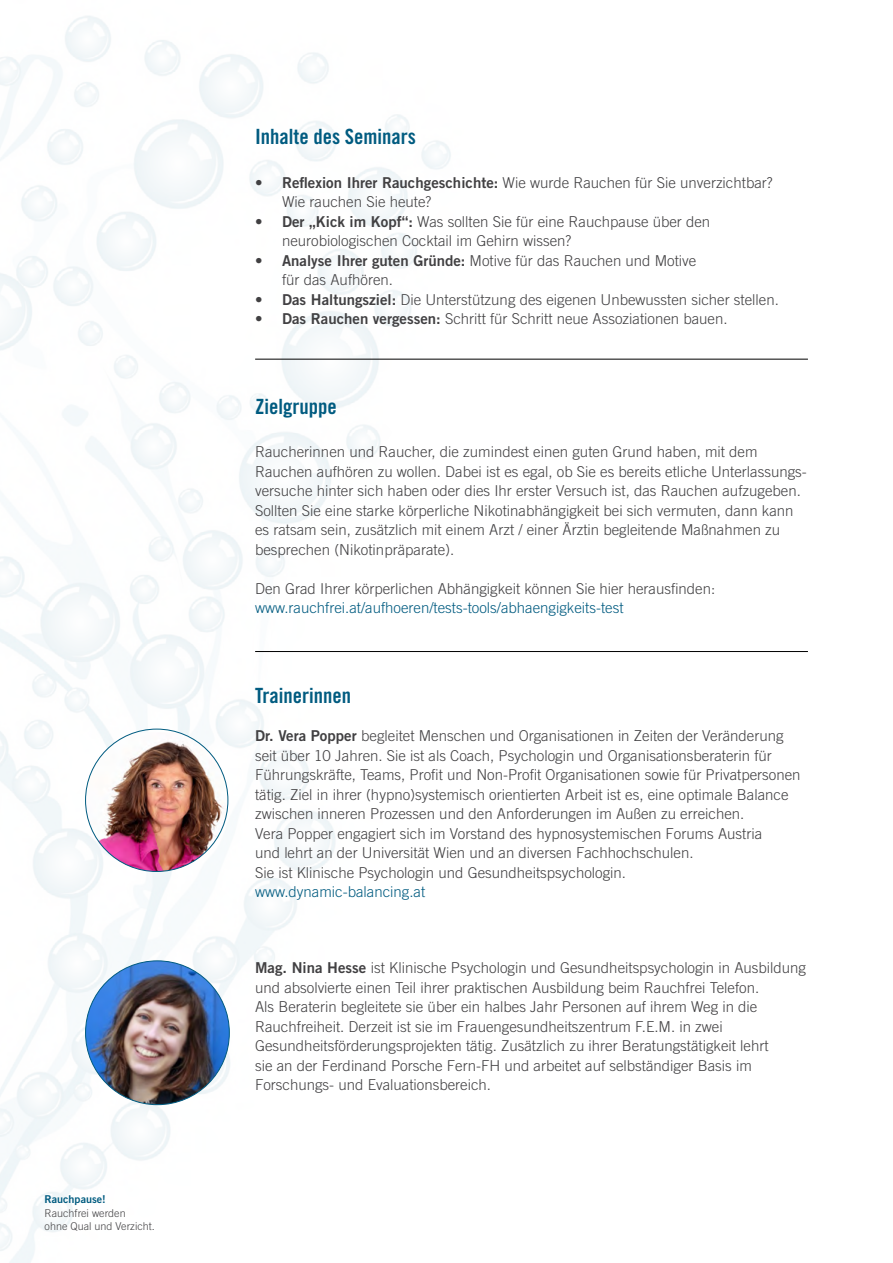
<style>
.page{position:relative;width:893px;height:1263px;background:#fff}
.page>*{position:absolute;margin:0;border:0;box-sizing:border-box;transform-origin:0 0}
.t1{font:21px "Trade Gothic Bold Cond Twenty";color:#005b80}
.t2{font:300 15px/19.5px "Trade Gothic";color:#414042}
.t3{font:300 15px "Trade Gothic";color:#005b80}
.t4{font:300 10.8px/13.5px "Trade Gothic";color:#414042}
.t5{font:10.8px "Trade Gothic Bold Two";color:#005b80}
.s1{font-family:"Trade Gothic Bold Two";font-weight:400}
</style>
<div class="page">
<img style="left:0;top:16px;width:571px;height:1247px">
<img style="left:86px;top:961px;width:143px;height:144px;border-radius:72px">
<img style="left:86px;top:732px;width:142px;height:139px">
<hr style="left:255px;top:651px;width:553px;height:1px;background:#000">
<hr style="left:255px;top:359px;width:553px;height:1px;background:#000">
<p class="t5" style="left:45px;top:1193px;width:63px">Rauchpause!</p>
<p class="t4" style="left:45px;top:1206px;width:112px">Rauchfrei werden<br>ohne Qual und Verzicht.</p>
<h1 class="t1" style="left:255px;top:123px;width:162px">Inhalte des Seminars</h1>
<p class="t2" style="left:282px;top:172px;width:492px;text-indent:-27px"><span class="s1">• Reflexion Ihrer Rauchgeschichte:</span> Wie wurde Rauchen für Sie unverzichtbar?<br>Wie rauchen Sie heute?</p>
<p class="t2" style="left:282px;top:211px;width:430px;text-indent:-27px"><span class="s1">• Der „Kick im Kopf“:</span> Was sollten Sie für eine Rauchpause über den neurobiologischen Cocktail im Gehirn wissen?</p>
<p class="t2" style="left:282px;top:250px;width:416px;text-indent:-27px"><span class="s1">• Analyse Ihrer guten Gründe:</span> Motive für das Rauchen und Motive für das Aufhören.</p>
<p class="t2" style="left:255px;top:289px;width:525px"><span class="s1">• Das Haltungsziel:</span> Die Unterstützung des eigenen Unbewussten sicher stellen.</p>
<p class="t2" style="left:255px;top:309px;width:474px"><span class="s1">• Das Rauchen vergessen:</span> Schritt für Schritt neue Assoziationen bauen.</p>
<h1 class="t1" style="left:255px;top:393px;width:83px">Zielgruppe</h1>
<p class="t2" style="left:255px;top:442px;width:553px">Raucherinnen und Raucher, die zumindest einen guten Grund haben, mit dem Rauchen aufhören zu wollen. Dabei ist es egal, ob Sie es bereits etliche Unterlassungs&shy;versuche hinter sich haben oder dies Ihr erster Versuch ist, das Rauchen aufzugeben.<br>Sollten Sie eine starke körperliche Nikotinabhängigkeit bei sich vermuten, dann kann es ratsam sein, zusätzlich mit einem Arzt / einer Ärztin begleitende Maßnahmen zu besprechen (Nikotinpräparate).</p>
<p class="t2" style="left:255px;top:578px;width:462px">Den Grad Ihrer körperlichen Abhängigkeit können Sie hier herausfinden:</p>
<p class="t3" style="left:255px;top:599px;width:370px">www.rauchfrei.at/aufhoeren/tests-tools/abhaengigkeits-test</p>
<h1 class="t1" style="left:255px;top:682px;width:97px">Trainerinnen</h1>
<p class="t2" style="left:255px;top:726px;width:547px"><span class="s1">Dr. Vera Popper</span> begleitet Menschen und Organisationen in Zeiten der Veränderung seit über 10 Jahren. Sie ist als Coach, Psychologin und Organisationsberaterin für Führungskräfte, Teams, Profit und Non-Profit Organisationen sowie für Privatpersonen tätig. Ziel in ihrer (hypno)systemisch orientierten Arbeit ist es, eine optimale Balance zwischen inneren Prozessen und den Anforderungen im Außen zu erreichen.<br>Vera Popper engagiert sich im Vorstand des hypnosystemischen Forums Austria<br>und lehrt an der Universität Wien und an diversen Fachhochschulen.<br>Sie ist Klinische Psychologin und Gesundheitspsychologin.</p>
<p class="t3" style="left:255px;top:883px;width:172px">www.dynamic-balancing.at</p>
<p class="t2" style="left:255px;top:958px;width:552px"><span class="s1">Mag. Nina Hesse</span> ist Klinische Psychologin und Gesundheitspsychologin in Ausbildung und absolvierte einen Teil ihrer praktischen Ausbildung beim Rauchfrei Telefon.<br>Als Beraterin begleitete sie über ein halbes Jahr Personen auf ihrem Weg in die Rauchfreiheit. Derzeit ist sie im Frauengesundheitszentrum F.E.M. in zwei Gesundheitsförderungsprojekten tätig. Zusätzlich zu ihrer Beratungstätigkeit lehrt<br>sie an der Ferdinand Porsche Fern-FH und arbeitet auf selbständiger Basis im Forschungs- und Evaluationsbereich.</p>
</div>
